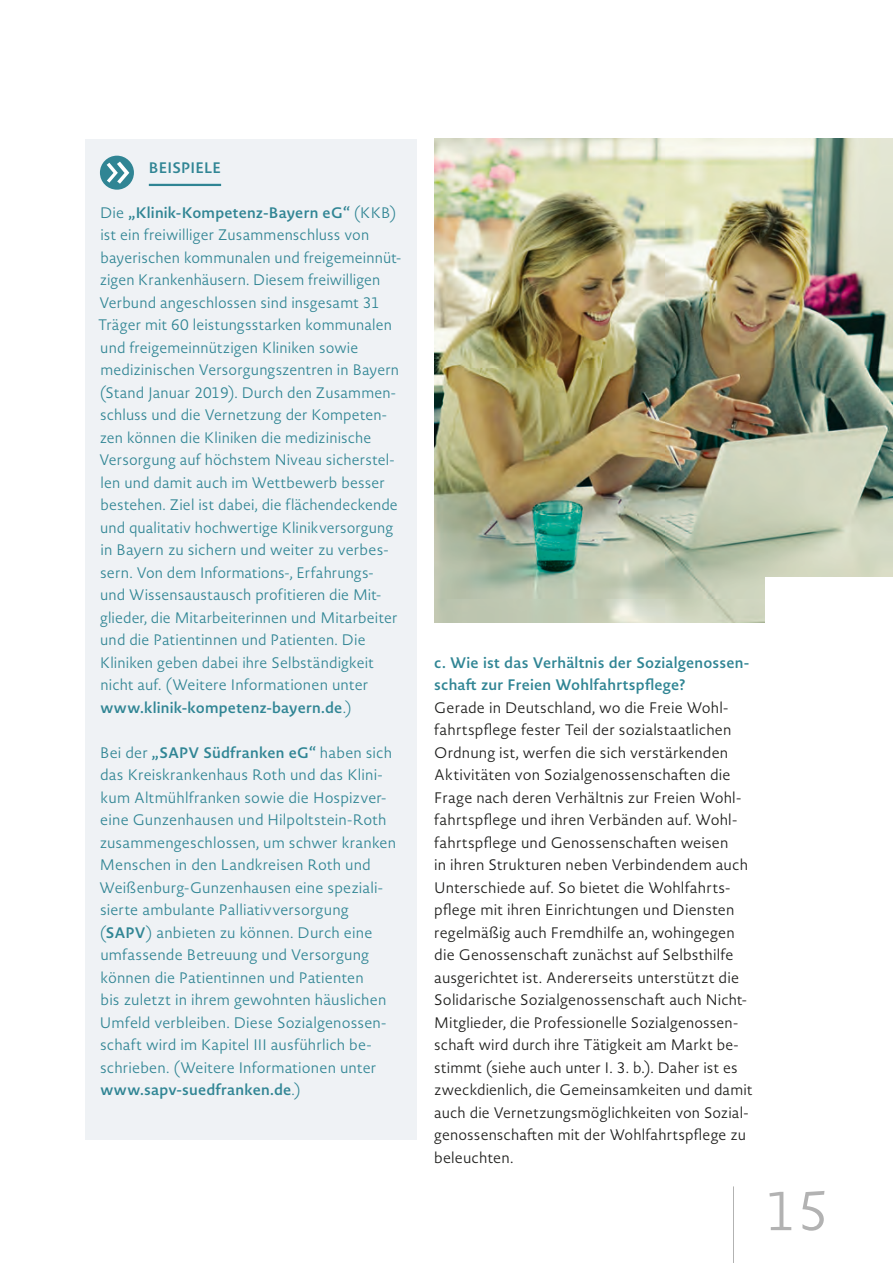
<style>
.page{position:relative;width:893px;height:1263px;background:#fff}
.page>*{position:absolute;margin:0;border:0;box-sizing:border-box;transform-origin:0 0}
.t1{font:300 54px "Novel Sans Pro";color:#b2b2b2}
.t2{font:300 15px/22.5px "Novel Sans Pro";letter-spacing:.005em;color:#308594}
.t3{font:300 15px/22.5px "Novel Sans Pro";letter-spacing:.005em;color:#1d1d1b}
.t4{font:600 15px/22.5px "Novel Sans Pro";letter-spacing:.01em;color:#308594}
.s1{font-weight:600}
</style>
<div class="page">
<div style="left:85px;top:139px;width:331px;height:1001px;background:#eff2f5"></div>
<div style="left:100px;top:156px;width:34px;height:34px;background:#308594;border-radius:50%"></div>
<svg style="left:107px;top:162px;width:22px;height:22px"></svg>
<hr style="left:149px;top:184px;width:72px;height:2px;background:#308594">
<img style="left:434px;top:139px;width:459px;height:483px">
<div style="left:766px;top:577px;width:127px;height:55px;background:#fff"></div>
<hr style="left:733px;top:1186px;width:1px;height:77px;background:#b2b2b2">
<p class="t4" style="left:149px;top:156px;width:74px">BEISPIELE</p>
<p class="t2" style="left:98px;top:201px;width:304px">Die <span class="s1">„Klinik-Kompetenz-Bayern eG“</span> (KKB) ist ein freiwilliger Zusammenschluss von bayerischen kommunalen und freigemeinnüt&shy;zigen Krankenhäusern. Diesem freiwilligen Verbund angeschlossen sind insgesamt 31<br>Träger mit 60 leistungsstarken kommunalen und freigemeinnützigen Kliniken sowie medizinischen Versorgungszentren in Bayern (Stand Januar 2019). Durch den Zusammen&shy;schluss und die Vernetzung der Kompeten&shy;zen können die Kliniken die medizinische Versorgung auf höchstem Niveau sicherstel&shy;len und damit auch im Wettbewerb besser bestehen. Ziel ist dabei, die flächendeckende und qualitativ hochwertige Klinikversorgung in Bayern zu sichern und weiter zu verbes&shy;sern. Von dem Informations-, Erfahrungs-<br>und Wissensaustausch profitieren die Mit&shy;glieder, die Mitarbeiterinnen und Mitarbeiter und die Patientinnen und Patienten. Die Kliniken geben dabei ihre Selbständigkeit nicht auf. (Weitere Informationen unter <span class="s1">www.klinik-kompetenz-bayern.de</span>.)</p>
<p class="t2" style="left:100px;top:741px;width:298px">Bei der <span class="s1">„SAPV Südfranken eG“</span> haben sich das Kreiskrankenhaus Roth und das Klini&shy;kum Altmühlfranken sowie die Hospizver&shy;eine Gunzenhausen und Hilpoltstein-Roth zusammengeschlossen, um schwer kranken Menschen in den Landkreisen Roth und Weißenburg-Gunzenhausen eine speziali&shy;sierte ambulante Palliativversorgung (<span class="s1">SAPV</span>) anbieten zu können. Durch eine umfassende Betreuung und Versorgung können die Patientinnen und Patienten<br>bis zuletzt in ihrem gewohnten häuslichen Umfeld verbleiben. Diese Sozialgenossen&shy;schaft wird im Kapitel III ausführlich be&shy;schrieben. (Weitere Informationen unter <span class="s1">www.sapv-suedfranken.de</span>.)</p>
<p class="t4" style="left:434px;top:651px;width:316px">c. Wie ist das Verhältnis der Sozialgenossen&shy;schaft zur Freien Wohlfahrtspflege?</p>
<p class="t3" style="left:434px;top:696px;width:320px">Gerade in Deutschland, wo die Freie Wohl&shy;fahrtspflege fester Teil der sozialstaatlichen Ordnung ist, werfen die sich verstärkenden Aktivitäten von Sozialgenossenschaften die Frage nach deren Verhältnis zur Freien Wohl&shy;fahrtspflege und ihren Verbänden auf. Wohl&shy;fahrtspflege und Genossenschaften weisen<br>in ihren Strukturen neben Verbindendem auch Unterschiede auf. So bietet die Wohlfahrts&shy;pflege mit ihren Einrichtungen und Diensten regelmäßig auch Fremdhilfe an, wohingegen die Genossenschaft zunächst auf Selbsthilfe ausgerichtet ist. Andererseits unterstützt die Solidarische Sozialgenossenschaft auch Nicht-Mitglieder, die Professionelle Sozialgenossen&shy;schaft wird durch ihre Tätigkeit am Markt be&shy;stimmt (siehe auch unter I. 3. b.). Daher ist es zweckdienlich, die Gemeinsamkeiten und damit auch die Vernetzungsmöglichkeiten von Sozial&shy;genossenschaften mit der Wohlfahrtspflege zu beleuchten.</p>
<h1 class="t1" style="left:765px;top:1172px;width:65px">15</h1>
</div>
